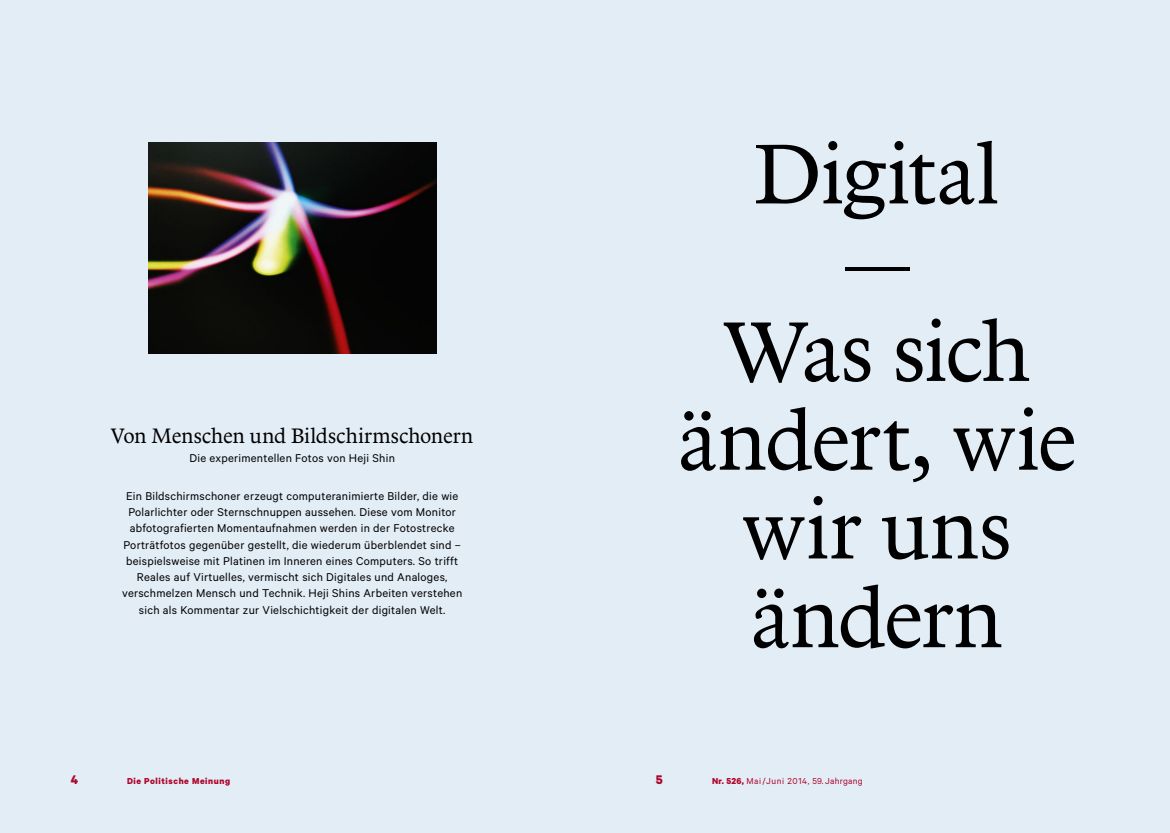
<style>
.page{position:relative;width:1170px;height:833px;background:#fff}
.page>*{position:absolute;margin:0;border:0;box-sizing:border-box;transform-origin:0 0}
.t1{font:87.5px/88.8px "Arbesco DT";letter-spacing:-.01em;color:#000;text-align:center}
.t2{font:21.62px "Arbesco DT";color:#000}
.t3{font:700 14.12px "Calibre";color:#af052a}
.t4{font:12.75px/16.2px "Calibre";letter-spacing:.02em;color:#000;text-align:center}
.t5{font:9.75px "Calibre";letter-spacing:.04em;color:#af052a}
.t6{font:700 9.75px "Calibre";letter-spacing:.06em;color:#af052a}
.s1{font-weight:700}
</style>
<div class="page">
<div style="left:0;top:0;width:585px;height:833px;background:#e3edf6"></div>
<div style="left:585px;top:0;width:584px;height:833px;background:#e3edf6"></div>
<img style="left:149px;top:142px;width:287px;height:211px">
<h2 class="t2" style="left:111px;top:423px;width:364px">Von Menschen und Bildschirmschonern</h2>
<p class="t4" style="left:189px;top:449px;width:207px">Die experimentellen Fotos von Heji Shin</p>
<p class="t4" style="left:122px;top:487px;width:341px">Ein Bildschirmschoner erzeugt computeranimierte Bilder, die wie Polarlichter oder Sternschnuppen aussehen. Diese vom Monitor abfotografierten Momentaufnahmen werden in der Fotostrecke Porträtfotos gegenüber gestellt, die wiederum überblendet sind – beispielsweise mit Platinen im Inneren eines Computers. So trifft Reales auf Virtuelles, vermischt sich Digitales und Analoges, verschmelzen Mensch und Technik. Heji Shins Arbeiten verstehen sich als Kommentar zur Vielschichtigkeit der digitalen Welt.</p>
<h1 class="t1" style="left:677px;top:134px;width:400px">Digital<br>—<br>Was sich ändert, wie wir uns ändern</h1>
<p class="t3" style="left:71px;top:771px;width:9px">4</p>
<p class="t6" style="left:127px;top:775px;width:105px">Die Politische Meinung</p>
<p class="t3" style="left:656px;top:771px;width:9px">5</p>
<p class="t5" style="left:712px;top:775px;width:152px"><span class="s1">Nr. 526,</span> Mai/Juni 2014, 59. Jahrgang</p>
</div>
